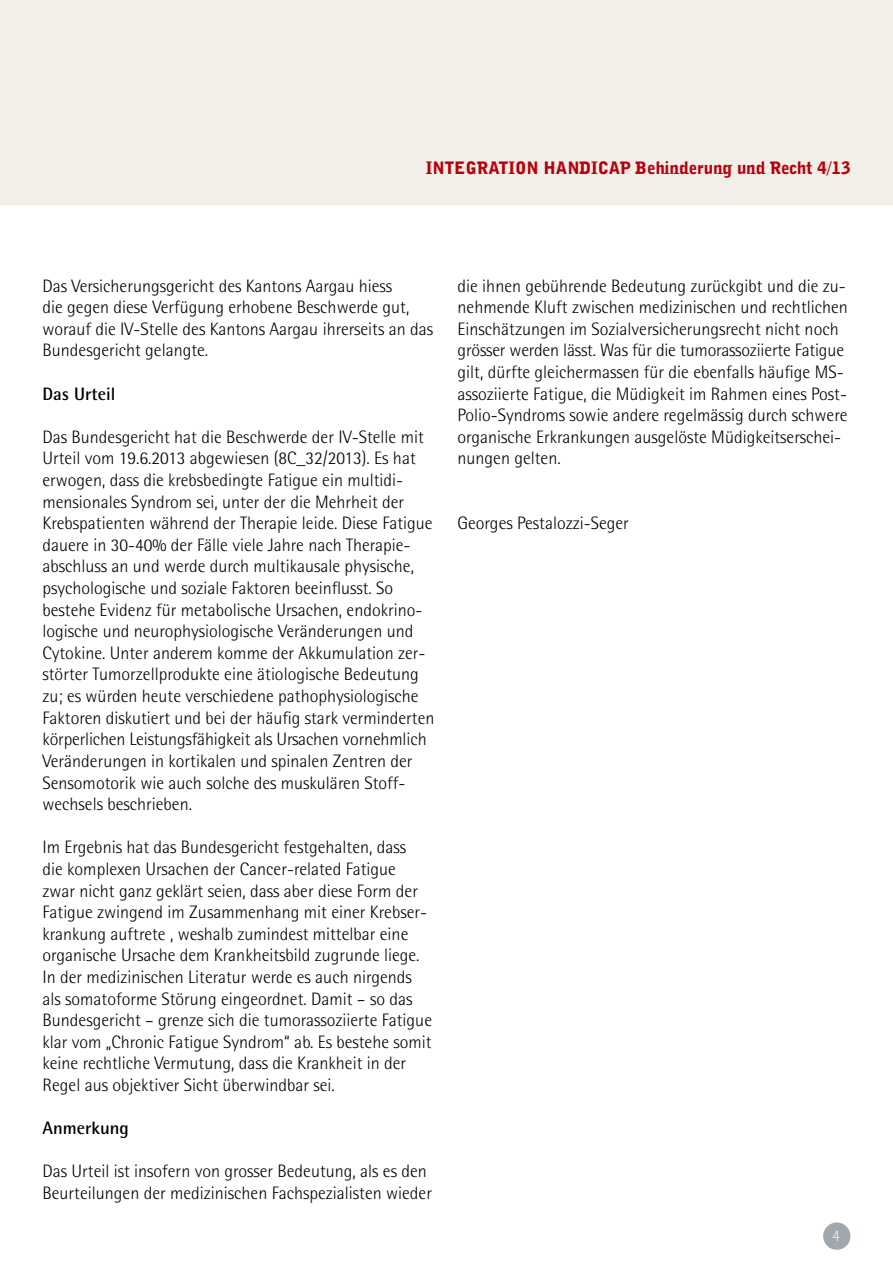
<style>
.page{position:relative;width:893px;height:1263px;background:#fff}
.page>*{position:absolute;margin:0;border:0;box-sizing:border-box;transform-origin:0 0}
.t1{font:300 18px/21.6px "Agfa Rotis Semisans";color:#000}
.t2{font:700 18px "Agfa Rotis Semisans";color:#000}
.t3{font:900 17.1px "Avid Gothic";color:#b7000c}
</style>
<div class="page">
<div style="left:0;top:0;width:893px;height:205px;background:#f1efe7"></div>
<div style="left:823px;top:1222px;width:27px;height:28px;background:#9fa8ac;border-radius:50%"></div>
<p class="t3" style="left:426px;top:156px;width:426px">INTEGRATION HANDICAP Behinderung und Recht 4/13</p>
<p class="t1" style="left:43px;top:275px;width:392px">Das Versicherungsgericht des Kantons Aargau hiess<br>die gegen diese Verfügung erhobene Beschwerde gut, worauf die IV-Stelle des Kantons Aargau ihrerseits an das Bundesgericht gelangte.</p>
<p class="t2" style="left:43px;top:382px;width:75px">Das Urteil</p>
<p class="t1" style="left:43px;top:426px;width:393px">Das Bundesgericht hat die Beschwerde der IV-Stelle mit Urteil vom 1 9.6.201 3 abgewiesen (8C_32/201 3). Es hat erwogen, dass die krebsbedingte Fatigue ein multidi&shy;mensionales Syndrom sei, unter der die Mehrheit der Krebspatienten während der Therapie leide. Diese Fatigue dauere in 30-40% der Fälle viele Jahre nach Therapie&shy;abschluss an und werde durch multikausale physische, psychologische und soziale Faktoren beeinflusst. So bestehe Evidenz für metabolische Ursachen, endokrino&shy;logische und neurophysiologische Veränderungen und Cytokine. Unter anderem komme der Akkumulation zer&shy;störter Tumorzellprodukte eine ätiologische Bedeutung zu; es würden heute verschiedene pathophysiologische Faktoren diskutiert und bei der häufig stark verminderten körperlichen Leistungsfähigkeit als Ursachen vornehmlich Veränderungen in kortikalen und spinalen Zentren der Sensomotorik wie auch solche des muskulären Stoff&shy;wechsels beschrieben.</p>
<p class="t1" style="left:43px;top:836px;width:391px">Im Ergebnis hat das Bundesgericht festgehalten, dass<br>die komplexen Ursachen der Cancer-related Fatigue zwar nicht ganz geklärt seien, dass aber diese Form der Fatigue zwingend im Zusammenhang mit einer Krebser&shy;krankung auftrete , weshalb zumindest mittelbar eine organische Ursache dem Krankheitsbild zugrunde liege.<br>In der medizinischen Literatur werde es auch nirgends als somatoforme Störung eingeordnet. Damit – so das Bundesgericht – grenze sich die tumorassoziierte Fatigue klar vom „Chronic Fatigue Syndrom“ ab. Es bestehe somit keine rechtliche Vermutung, dass die Krankheit in der Regel aus objektiver Sicht überwindbar sei.</p>
<p class="t2" style="left:43px;top:1117px;width:88px">Anmerkung</p>
<p class="t1" style="left:43px;top:1160px;width:391px">Das Urteil ist insofern von grosser Bedeutung, als es den<br>Beurteilungen der medizinischen Fachspezialisten wieder</p>
<p class="t1" style="left:458px;top:275px;width:392px">die ihnen gebührende Bedeutung zurückgibt und die zu&shy;nehmende Kluft zwischen medizinischen und rechtlichen Einschätzungen im Sozialversicherungsrecht nicht noch grösser werden lässt. Was für die tumorassoziierte Fatigue gilt, dürfte gleichermassen für die ebenfalls häufige MS&shy;assoziierte Fatigue, die Müdigkeit im Rahmen eines Post-Polio-Syndroms sowie andere regelmässig durch schwere organische Erkrankungen ausgelöste Müdigkeitserschei&shy;nungen gelten.</p>
<p class="t1" style="left:458px;top:512px;width:173px">Georges Pestalozzi-Seger</p>
</div>
